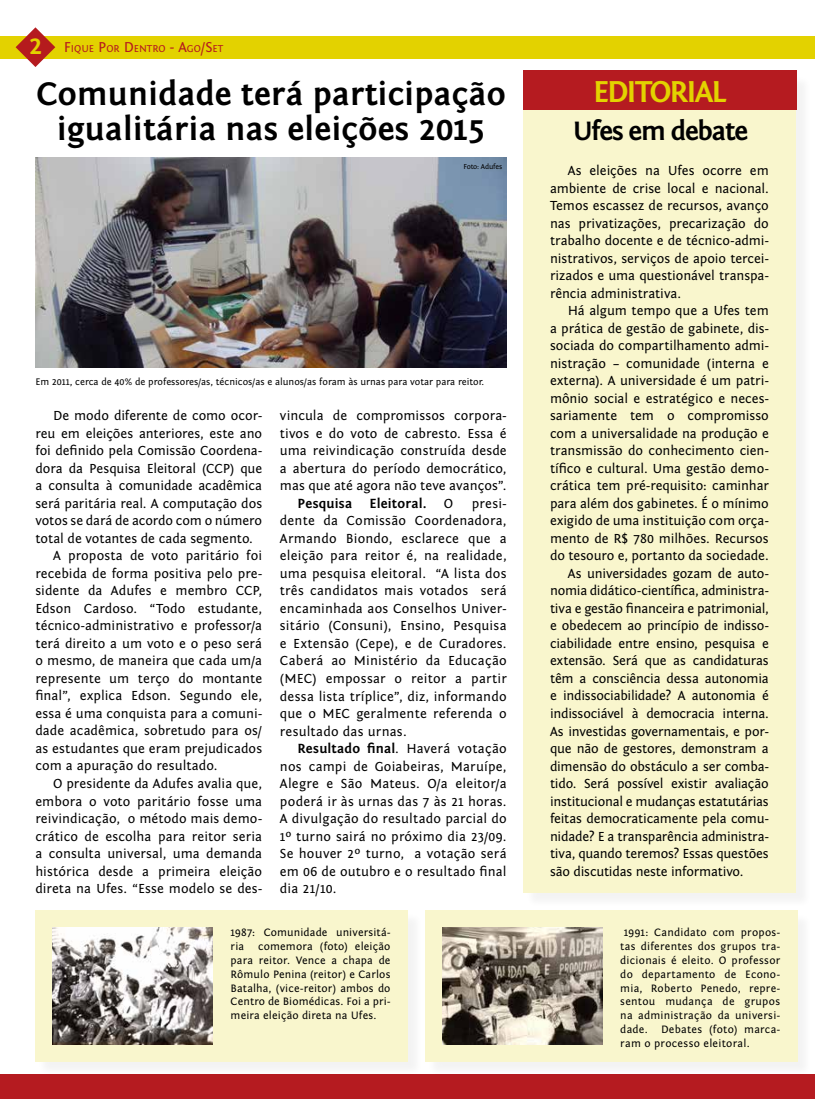
<style>
.page{position:relative;width:815px;height:1099px;background:#fff}
.page>*{position:absolute;margin:0;border:0;box-sizing:border-box;transform-origin:0 0}
.t1{font:700 33.75px/35px "Fontin Sans";letter-spacing:.01em;color:#000;text-align:center}
.t2{font:700 31.25px "Fontin Sans";letter-spacing:-.06em;color:#e3d200}
.t3{font:700 27.5px "Fontin Sans";letter-spacing:-.04em;color:#000}
.t4{font:13.75px/17.5px "Fontin Sans";letter-spacing:-.005em;color:#000;text-align:justify}
.t5{font:700 13.75px "Fontin Sans";letter-spacing:.01em;color:#000}
.t6{font:11.25px/13.8px "Fontin Sans";letter-spacing:.015em;color:#000;text-align:justify}
.t7{font:10.5px "Fontin Sans Small Caps";color:#b5191e}
.t8{font:10px "Fontin Sans";color:#000}
.t9{font:7.5px "Fontin Sans";letter-spacing:-.02em;color:#000}
.s1{font-family:"Fontin Sans";font-weight:700;font-size:26.25px;color:#e3d200}
.s2{font-size:15px}
.s3{font-weight:700}
</style>
<div class="page">
<div style="left:0;top:36px;width:815px;height:22px;background:#e3d200"></div>
<svg style="left:16px;top:27px;width:39px;height:40px"></svg>
<div style="left:0;top:1074px;width:815px;height:24px;background:#b5191e"></div>
<div style="left:525px;top:75px;width:287px;height:833px;background:#f6f6f6"></div>
<div style="left:524px;top:73px;width:272px;height:819px;background:#f9f6cd"></div>
<div style="left:524px;top:70px;width:273px;height:40px;background:#b5191e"></div>
<img style="left:35px;top:158px;width:472px;height:210px">
<div style="left:37px;top:912px;width:386px;height:165px;background:#000;opacity:.25"></div>
<div style="left:35px;top:910px;width:373px;height:151px;background:#f9f6cd"></div>
<div style="left:427px;top:912px;width:386px;height:165px;background:#000;opacity:.25"></div>
<div style="left:425px;top:910px;width:372px;height:151px;background:#f9f6cd"></div>
<img style="left:53px;top:927px;width:160px;height:117px">
<img style="left:442px;top:927px;width:160px;height:117px">
<p class="t7" style="left:29px;top:43px;width:196px"><span class="s1">2</span> <span class="s2">F</span>IQUE <span class="s2">P</span>OR <span class="s2">D</span>ENTRO <span class="s2">- A</span>GO<span class="s2">/S</span>ET</p>
<h1 class="t1" style="left:36px;top:77px;width:471px">Comunidade terá participação igualitária nas eleições 2015</h1>
<p class="t9" style="left:463px;top:162px;width:40px">Foto: Adufes</p>
<p class="t8" style="left:35px;top:376px;width:450px">Em 2011, cerca de 40% de professores/as, técnicos/as e alunos/as foram às urnas para votar para reitor.</p>
<p class="t4" style="left:53px;top:407px;width:211px">De modo diferente de como ocor-</p>
<p class="t4" style="left:35px;top:424px;width:228px">reu em eleições anteriores, este ano</p>
<p class="t4" style="left:35px;top:442px;width:228px">foi definido pela Comissão Coordena-</p>
<p class="t4" style="left:35px;top:459px;width:228px">dora da Pesquisa Eleitoral (CCP) que</p>
<p class="t4" style="left:35px;top:477px;width:228px">a consulta à comunidade acadêmica</p>
<p class="t4" style="left:35px;top:494px;width:228px">será paritária real. A computação dos</p>
<p class="t4" style="left:35px;top:512px;width:228px">votos se dará de acordo com o número</p>
<p class="t4" style="left:35px;top:529px;width:219px">total de votantes de cada segmento.</p>
<p class="t4" style="left:53px;top:547px;width:211px">A proposta de voto paritário foi</p>
<p class="t4" style="left:35px;top:564px;width:228px">recebida de forma positiva pelo pre-</p>
<p class="t4" style="left:35px;top:582px;width:228px">sidente da Adufes e membro CCP,</p>
<p class="t4" style="left:35px;top:599px;width:228px">Edson Cardoso. “Todo estudante,</p>
<p class="t4" style="left:35px;top:617px;width:228px">técnico-administrativo e professor/a</p>
<p class="t4" style="left:35px;top:635px;width:228px">terá direito a um voto e o peso será</p>
<p class="t4" style="left:35px;top:652px;width:228px">o mesmo, de maneira que cada um/a</p>
<p class="t4" style="left:35px;top:670px;width:228px">represente um terço do montante</p>
<p class="t4" style="left:35px;top:687px;width:228px">final”, explica Edson. Segundo ele,</p>
<p class="t4" style="left:35px;top:705px;width:228px">essa é uma conquista para a comuni-</p>
<p class="t4" style="left:35px;top:722px;width:228px">dade acadêmica, sobretudo para os/</p>
<p class="t4" style="left:35px;top:740px;width:228px">as estudantes que eram prejudicados</p>
<p class="t4" style="left:35px;top:757px;width:184px">com a apuração do resultado.</p>
<p class="t4" style="left:53px;top:775px;width:211px">O presidente da Adufes avalia que,</p>
<p class="t4" style="left:35px;top:792px;width:228px">embora o voto paritário fosse uma</p>
<p class="t4" style="left:35px;top:810px;width:228px">reivindicação, o método mais demo-</p>
<p class="t4" style="left:35px;top:827px;width:228px">crático de escolha para reitor seria</p>
<p class="t4" style="left:35px;top:845px;width:228px">a consulta universal, uma demanda</p>
<p class="t4" style="left:35px;top:862px;width:228px">histórica desde a primeira eleição</p>
<p class="t4" style="left:35px;top:880px;width:228px">direta na Ufes. “Esse modelo se des-</p>
<p class="t4" style="left:280px;top:407px;width:228px">vincula de compromissos corpora&shy;tivos e do voto de cabresto. Essa é uma reivindicação construída desde a abertura do período democrático, mas que até agora não teve avanços”.</p>
<p class="t5" style="left:298px;top:496px;width:56px">Pesquisa</p>
<p class="t5" style="left:370px;top:496px;width:58px">Eleitoral.</p>
<p class="t4" style="left:444px;top:495px;width:11px">O</p>
<p class="t4" style="left:280px;top:495px;width:228px;text-indent:192px">presi&shy;dente da Comissão Coordenadora, Armando Biondo, esclarece que a eleição para reitor é, na realidade, uma pesquisa eleitoral. “A lista dos três candidatos mais votados será encaminhada aos Conselhos Univer&shy;sitário (Consuni), Ensino, Pesquisa e Extensão (Cepe), e de Curadores.<br>Caberá ao Ministério da Educação (MEC) empossar o reitor a partir dessa lista tríplice”, diz, informando que o MEC geralmente referenda o resultado das urnas.</p>
<p class="t4" style="left:280px;top:740px;width:228px;text-indent:18px"><span class="s3">Resultado final</span>. Haverá votação nos campi de Goiabeiras, Maruípe, Alegre e São Mateus. O/a eleitor/a poderá ir às urnas das 7 às 21 horas.<br>A divulgação do resultado parcial do 1º turno sairá no próximo dia 23/09.<br>Se houver 2º turno, a votação será em 06 de outubro e o resultado final dia 21/10.</p>
<p class="t6" style="left:231px;top:926px;width:161px">1987: Comunidade universitá&shy;ria</p>
<p class="t6" style="left:231px;top:939px;width:161px;text-indent:28px">comemora (foto) eleição para reitor. Vence a chapa de Rômulo Penina (reitor) e Carlos Batalha, (vice-reitor) ambos do Centro de Biomédicas. Foi a pri&shy;meira eleição direta na Ufes.</p>
<h2 class="t2" style="left:593px;top:74px;width:135px">EDITORIAL</h2>
<h3 class="t3" style="left:573px;top:116px;width:177px">Ufes em debate</h3>
<p class="t4" style="left:550px;top:162px;width:220px;text-indent:18px">As eleições na Ufes ocorre em ambiente de crise local e nacional.<br>Temos escassez de recursos, avanço nas privatizações, precarização do trabalho docente e de técnico-admi&shy;nistrativos, serviços de apoio tercei&shy;rizados e uma questionável transpa&shy;rência administrativa.</p>
<p class="t4" style="left:568px;top:302px;width:203px">Há algum tempo que a Ufes tem</p>
<p class="t4" style="left:550px;top:319px;width:220px">a prática de gestão de gabinete, dis-</p>
<p class="t4" style="left:550px;top:337px;width:220px">sociada do compartilhamento admi-</p>
<p class="t4" style="left:550px;top:354px;width:220px">nistração – comunidade (interna e</p>
<p class="t4" style="left:550px;top:372px;width:220px">externa). A universidade é um patri-</p>
<p class="t4" style="left:550px;top:390px;width:220px">mônio social e estratégico e neces-</p>
<p class="t4" style="left:550px;top:407px;width:220px">sariamente tem o compromisso</p>
<p class="t4" style="left:550px;top:425px;width:220px">com a universalidade na produção e</p>
<p class="t4" style="left:550px;top:442px;width:220px">transmissão do conhecimento cien-</p>
<p class="t4" style="left:550px;top:460px;width:220px">tífico e cultural. Uma gestão demo-</p>
<p class="t4" style="left:550px;top:477px;width:220px">crática tem pré-requisito: caminhar</p>
<p class="t4" style="left:550px;top:495px;width:220px">para além dos gabinetes. É o mínimo</p>
<p class="t4" style="left:550px;top:512px;width:220px">exigido de uma instituição com orça-</p>
<p class="t4" style="left:550px;top:530px;width:220px">mento de R$ 780 milhões. Recursos</p>
<p class="t4" style="left:550px;top:547px;width:220px">do tesouro e, portanto da sociedade.</p>
<p class="t4" style="left:568px;top:565px;width:203px">As universidades gozam de auto-</p>
<p class="t4" style="left:550px;top:582px;width:220px">nomia didático-científica, administra-</p>
<p class="t4" style="left:550px;top:600px;width:220px">tiva e gestão financeira e patrimonial,</p>
<p class="t4" style="left:550px;top:617px;width:220px">e obedecem ao princípio de indisso-</p>
<p class="t4" style="left:550px;top:635px;width:220px">ciabilidade entre ensino, pesquisa e</p>
<p class="t4" style="left:550px;top:652px;width:220px">extensão. Será que as candidaturas</p>
<p class="t4" style="left:550px;top:670px;width:220px">têm a consciência dessa autonomia</p>
<p class="t4" style="left:550px;top:687px;width:220px">e indissociabilidade? A autonomia é</p>
<p class="t4" style="left:550px;top:705px;width:220px">indissociável à democracia interna.</p>
<p class="t4" style="left:550px;top:722px;width:220px">As investidas governamentais, e por-</p>
<p class="t4" style="left:550px;top:740px;width:220px">que não de gestores, demonstram a</p>
<p class="t4" style="left:550px;top:757px;width:220px">dimensão do obstáculo a ser comba-</p>
<p class="t4" style="left:550px;top:775px;width:220px">tido. Será possível existir avaliação</p>
<p class="t4" style="left:550px;top:792px;width:220px">institucional e mudanças estatutárias</p>
<p class="t4" style="left:550px;top:810px;width:220px">feitas democraticamente pela comu-</p>
<p class="t4" style="left:550px;top:827px;width:220px">nidade? E a transparência administra-</p>
<p class="t4" style="left:550px;top:845px;width:220px">tiva, quando teremos? Essas questões</p>
<p class="t4" style="left:550px;top:862px;width:195px">são discutidas neste informativo.</p>
<p class="t6" style="left:620px;top:926px;width:161px;text-indent:4px">1991: Candidato com propos&shy;tas diferentes dos grupos tra&shy;dicionais é eleito. O professor do departamento de Econo&shy;mia, Roberto Penedo, repre&shy;sentou mudança de grupos na administração da universi&shy;dade. Debates (foto) marca&shy;ram o processo eleitoral.</p>
</div>
